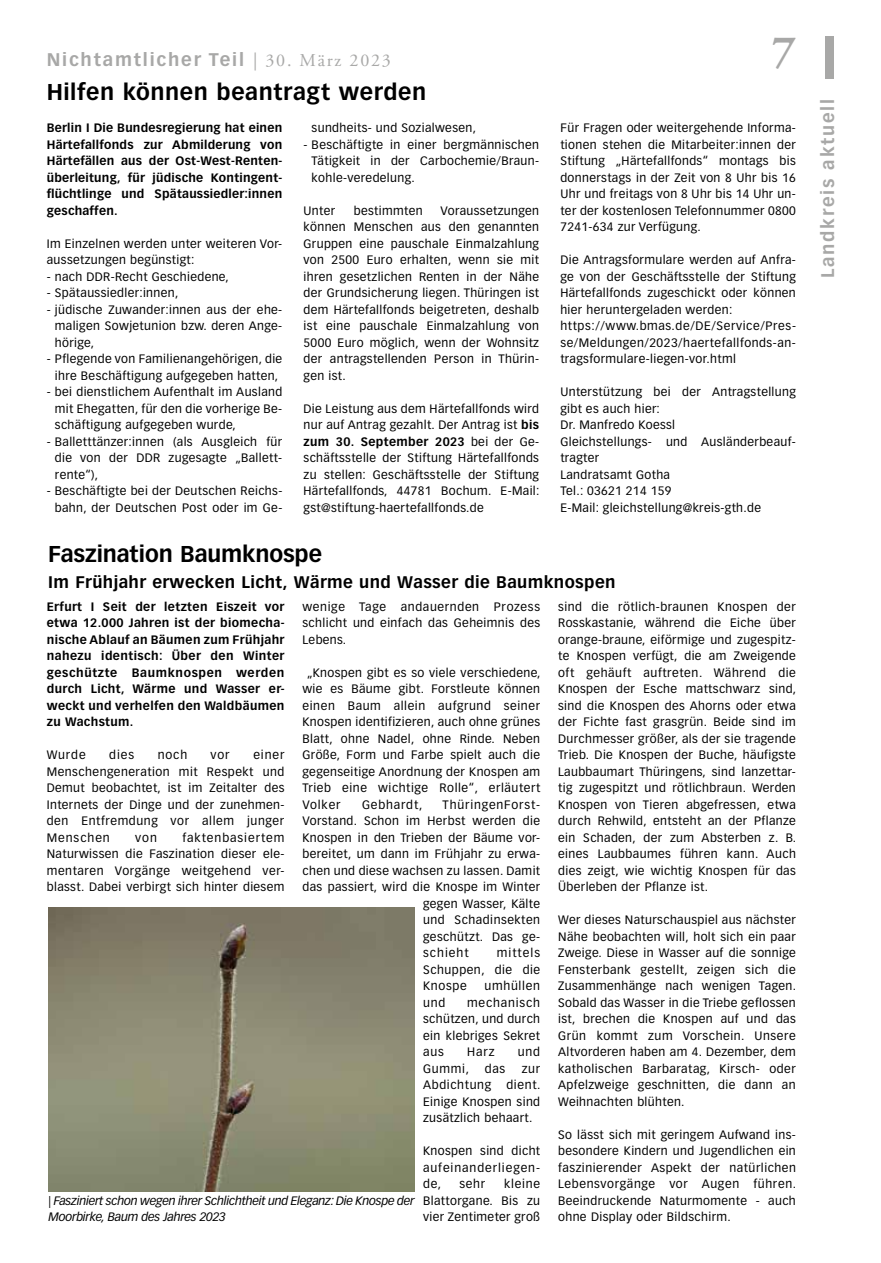
<style>
.page{position:relative;width:881px;height:1263px;background:#fff}
.page>*{position:absolute;margin:0;border:0;box-sizing:border-box;transform-origin:0 0}
.t1{font:700 45px "Adobe Garamond Pro";color:#a8a8a7}
.t2{font:700 22.5px "Vectora LT Pro";letter-spacing:.02em;color:#000}
.t3{font:700 22.5px "Vectora LT Pro";letter-spacing:-.005em;color:#000}
.t4{font:700 18px "Vectora LT Pro";letter-spacing:.1em;color:#a8a8a7}
.t5{font:700 16.5px "Vectora LH";letter-spacing:.025em;color:#000}
.t6{font:12px/16.5px "Vectora LT Pro";letter-spacing:.03em;color:#000;text-align:justify}
.t7{font:700 12px/16.5px "Vectora LT Pro";letter-spacing:.02em;color:#000;text-align:justify}
.t8{font:italic 12px/16.5px "Vectora LT Pro";letter-spacing:-.02em;color:#000}
.t9{font:12px "Vectora LT Pro";letter-spacing:.07em;color:#000}
.t10{font:12px "Vectora LT Pro";letter-spacing:.055em;color:#000}
.t11{font:12px "Vectora LT Pro";letter-spacing:.06em;color:#000}
.t12{font:12px "Vectora LT Pro";letter-spacing:.085em;color:#000}
.s1{font-family:"Adobe Garamond Pro";font-weight:400}
.s2{font-weight:700}
</style>
<div class="page">
<div style="left:825px;top:36px;width:8px;height:43px;background:#a8a8a7"></div>
<img style="left:49px;top:908px;width:365px;height:283px">
<h3 class="t4" style="left:47px;top:49px;width:345px">Nichtamtlicher Teil <span class="s1">| 30. März 2023</span></h3>
<h2 class="t2" style="left:47px;top:78px;width:381px">Hilfen können beantragt werden</h2>
<p class="t7" style="left:47px;top:120px;width:237px">Berlin I Die Bundesregierung hat einen Härtefallfonds zur Abmilderung von Härtefällen aus der Ost-West-Renten&shy;überleitung, für jüdische Kontingent&shy;flüchtlinge und Spätaussiedler:innen geschaffen.</p>
<p class="t6" style="left:47px;top:235px;width:237px">Im Einzelnen werden unter weiteren Vor&shy;aussetzungen begünstigt:</p>
<p class="t6" style="left:47px;top:268px;width:183px">- nach DDR-Recht Geschiedene,</p>
<p class="t6" style="left:47px;top:285px;width:133px">- Spätaussiedler:innen,</p>
<p class="t6" style="left:55px;top:301px;width:229px;text-indent:-8px">- jüdische Zuwander:innen aus der ehe&shy;maligen Sowjetunion bzw. deren Ange&shy;hörige,</p>
<p class="t6" style="left:47px;top:351px;width:237px;text-align:center">- Pflegende von Familienangehörigen, die ihre Beschäftigung aufgegeben hatten,</p>
<p class="t6" style="left:55px;top:384px;width:229px;text-indent:-8px">- bei dienstlichem Aufenthalt im Ausland mit Ehegatten, für den die vorherige Be&shy;schäftigung aufgegeben wurde,</p>
<p class="t6" style="left:55px;top:433px;width:229px;text-indent:-8px">- Balletttänzer:innen (als Ausgleich für die von der DDR zugesagte „Ballett&shy;rente“),</p>
<p class="t6" style="left:47px;top:483px;width:237px;text-align:right">- Beschäftigte bei der Deutschen Reichs&shy;bahn, der Deutschen Post oder im Ge-</p>
<p class="t6" style="left:311px;top:120px;width:166px">sundheits- und Sozialwesen,</p>
<p class="t6" style="left:311px;top:136px;width:229px;text-indent:-8px">- Beschäftigte in einer bergmännischen Tätigkeit in der Carbochemie/Braun&shy;kohle-veredelung.</p>
<p class="t6" style="left:303px;top:202px;width:33px">Unter</p>
<p class="t6" style="left:353px;top:202px;width:70px">bestimmten</p>
<p class="t6" style="left:303px;top:202px;width:237px;text-indent:137px">Voraussetzungen können Menschen aus den genannten Gruppen eine pauschale Einmalzahlung von 2500 Euro erhalten, wenn sie mit ihren gesetzlichen Renten in der Nähe der Grundsicherung liegen. Thüringen ist dem Härtefallfonds beigetreten, deshalb ist eine pauschale Einmalzahlung von 5000 Euro möglich, wenn der Wohnsitz der antragstellenden Person in Thürin&shy;gen ist.</p>
<p class="t6" style="left:303px;top:400px;width:237px">Die Leistung aus dem Härtefallfonds wird nur auf Antrag gezahlt. Der Antrag ist <span class="s2">bis zum 30. September 2023</span> bei der Ge&shy;schäftsstelle der Stiftung Härtefallfonds zu stellen: Geschäftsstelle der Stiftung Härtefallfonds, 44781 Bochum. E-Mail: gst@stiftung-haertefallfonds.de</p>
<h1 class="t1" style="left:772px;top:25px;width:25px">7</h1>
<p class="t6" style="left:560px;top:120px;width:237px">Für Fragen oder weitergehende Informa&shy;tionen stehen die Mitarbeiter:innen der Stiftung „Härtefallfonds“ montags bis donnerstags in der Zeit von 8 Uhr bis 16<br>Uhr und freitags von 8 Uhr bis 14 Uhr un&shy;ter der kostenlosen Telefonnummer 0800<br>7241-634 zur Verfügung.</p>
<p class="t6" style="left:560px;top:252px;width:237px;text-align:left">Die Antragsformulare werden auf Anfra&shy;ge von der Geschäftsstelle der Stiftung Härtefallfonds zugeschickt oder können hier heruntergeladen werden: https://www.bmas.de/DE/Service/Pres&shy;se/Meldungen/2023/haertefallfonds-an&shy;tragsformulare-liegen-vor.html</p>
<p class="t6" style="left:560px;top:384px;width:237px;text-align:left">Unterstützung bei der Antragstellung gibt es auch hier:<br>Dr. Manfredo Koessl<br>Gleichstellungs- und Ausländerbeauf&shy;tragter<br>Landratsamt Gotha<br>Tel.: 03621 214 159<br>E-Mail: gleichstellung@kreis-gth.de</p>
<h2 class="t3" style="left:48px;top:540px;width:275px">Faszination Baumknospe</h2>
<h3 class="t5" style="left:48px;top:572px;width:568px">Im Frühjahr erwecken Licht, Wärme und Wasser die Baumknospen</h3>
<p class="t7" style="left:47px;top:598px;width:239px">Erfurt I Seit der letzten Eiszeit vor etwa 12.000 Jahren ist der biomecha&shy;nische Ablauf an Bäumen zum Frühjahr nahezu identisch: Über den Winter geschützte Baumknospen werden durch Licht, Wärme und Wasser er&shy;weckt und verhelfen den Waldbäumen zu Wachstum.</p>
<p class="t6" style="left:47px;top:747px;width:40px">Wurde</p>
<p class="t6" style="left:109px;top:747px;width:26px">dies</p>
<p class="t6" style="left:158px;top:747px;width:31px">noch</p>
<p class="t6" style="left:210px;top:747px;width:21px">vor</p>
<p class="t6" style="left:47px;top:747px;width:239px;text-indent:206px">einer Menschengeneration mit Respekt und Demut beobachtet, ist im Zeitalter des Internets der Dinge und der zunehmen&shy;den Entfremdung vor allem junger Menschen</p>
<p class="t6" style="left:47px;top:829px;width:239px;text-indent:136px">faktenbasiertem Naturwissen die Faszination dieser ele&shy;mentaren Vorgänge weitgehend ver&shy;blasst. Dabei verbirgt sich hinter diesem</p>
<p class="t6" style="left:135px;top:829px;width:23px">von</p>
<p class="t6" style="left:302px;top:598px;width:239px">wenige Tage andauernden Prozess schlicht und einfach das Geheimnis des Lebens.</p>
<p class="t6" style="left:302px;top:664px;width:239px;text-indent:5px">„Knospen gibt es so viele verschiedene, wie es Bäume gibt. Forstleute können einen Baum allein aufgrund seiner Knospen identifizieren, auch ohne grünes Blatt, ohne Nadel, ohne Rinde. Neben Größe, Form und Farbe spielt auch die gegenseitige Anordnung der Knospen am Trieb eine wichtige Rolle“, erläutert Volker</p>
<p class="t9" style="left:362px;top:797px;width:62px">Gebhardt,</p>
<p class="t9" style="left:442px;top:797px;width:99px">ThüringenForst-</p>
<p class="t6" style="left:302px;top:813px;width:239px">Vorstand. Schon im Herbst werden die</p>
<p class="t6" style="left:302px;top:829px;width:239px">Knospen in den Trieben der Bäume vor-</p>
<p class="t6" style="left:302px;top:846px;width:239px">bereitet, um dann im Frühjahr zu erwa-</p>
<p class="t6" style="left:302px;top:862px;width:239px">chen und diese wachsen zu lassen. Damit</p>
<p class="t6" style="left:302px;top:879px;width:239px">das passiert, wird die Knospe im Winter</p>
<p class="t6" style="left:423px;top:895px;width:118px">gegen Wasser, Kälte</p>
<p class="t6" style="left:423px;top:912px;width:118px">und Schadinsekten</p>
<p class="t6" style="left:423px;top:928px;width:118px">geschützt. Das ge-</p>
<p class="t12" style="left:423px;top:946px;width:47px">schieht</p>
<p class="t6" style="left:423px;top:945px;width:118px;text-indent:74px">mittels Schuppen, die die Knospe</p>
<p class="t11" style="left:484px;top:979px;width:57px">umhüllen</p>
<p class="t8" style="left:49px;top:1192px;width:367px">| Fasziniert schon wegen ihrer Schlichtheit und Eleganz: Die Knospe der<br>Moorbirke, Baum des Jahres 2023</p>
<p class="t6" style="left:423px;top:994px;width:118px;text-indent:44px">mechanisch schützen, und durch ein klebriges Sekret aus</p>
<p class="t6" style="left:423px;top:994px;width:24px">und</p>
<p class="t6" style="left:467px;top:1044px;width:29px">Harz</p>
<p class="t6" style="left:517px;top:1044px;width:24px">und</p>
<p class="t6" style="left:423px;top:1060px;width:47px">Gummi,</p>
<p class="t6" style="left:484px;top:1060px;width:22px">das</p>
<p class="t6" style="left:521px;top:1060px;width:20px">zur</p>
<p class="t10" style="left:423px;top:1078px;width:70px">Abdichtung</p>
<p class="t6" style="left:423px;top:1077px;width:119px;text-indent:83px">dient.<br>Einige Knospen sind zusätzlich behaart.</p>
<p class="t6" style="left:423px;top:1143px;width:118px">Knospen sind dicht aufeinanderliegen&shy;de,</p>
<p class="t6" style="left:423px;top:1176px;width:118px;text-indent:81px">kleine Blattorgane. Bis zu vier Zentimeter groß</p>
<p class="t6" style="left:459px;top:1176px;width:28px">sehr</p>
<p class="t6" style="left:558px;top:598px;width:239px">sind die rötlich-braunen Knospen der Rosskastanie, während die Eiche über orange-braune, eiförmige und zugespitz&shy;te Knospen verfügt, die am Zweigende oft gehäuft auftreten. Während die Knospen der Esche mattschwarz sind, sind die Knospen des Ahorns oder etwa der Fichte fast grasgrün. Beide sind im Durchmesser größer, als der sie tragende Trieb. Die Knospen der Buche, häufigste Laubbaumart Thüringens, sind lanzettar&shy;tig zugespitzt und rötlichbraun. Werden Knospen von Tieren abgefressen, etwa durch Rehwild, entsteht an der Pflanze ein Schaden, der zum Absterben z. B. eines Laubbaumes führen kann. Auch dies zeigt, wie wichtig Knospen für das Überleben der Pflanze ist.</p>
<p class="t6" style="left:558px;top:912px;width:239px">Wer dieses Naturschauspiel aus nächster Nähe beobachten will, holt sich ein paar Zweige. Diese in Wasser auf die sonnige Fensterbank gestellt, zeigen sich die Zusammenhänge nach wenigen Tagen.<br>Sobald das Wasser in die Triebe geflossen ist, brechen die Knospen auf und das Grün kommt zum Vorschein. Unsere Altvorderen haben am 4. Dezember, dem katholischen Barbaratag, Kirsch- oder Apfelzweige geschnitten, die dann an Weihnachten blühten.</p>
<p class="t6" style="left:558px;top:1126px;width:239px">So lässt sich mit geringem Aufwand ins&shy;besondere Kindern und Jugendlichen ein faszinierender Aspekt der natürlichen Lebensvorgänge vor Augen führen.<br>Beeindruckende Naturmomente - auch ohne Display oder Bildschirm.</p>
<h3 class="t4" style="left:816px;top:278px;width:181px;rotate:-90deg">Landkreis aktuell</h3>
</div>
